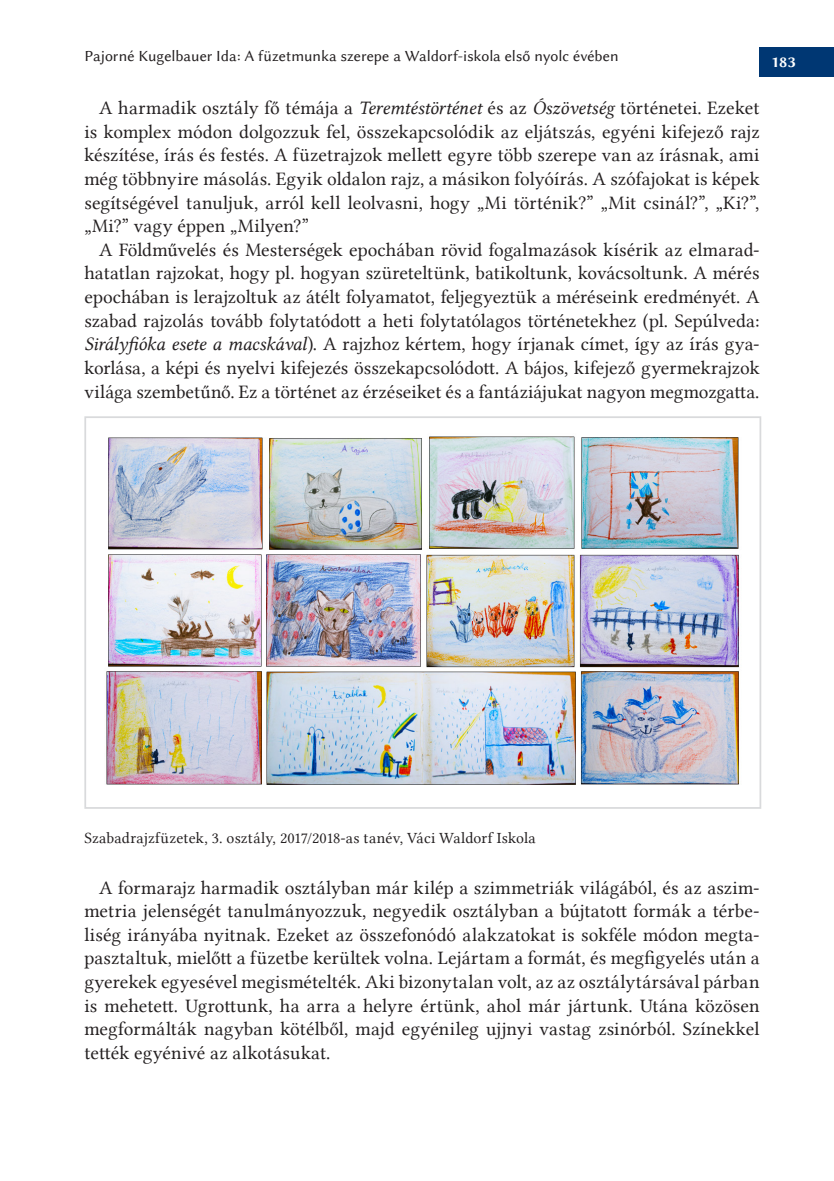
<style>
.page{position:relative;width:834px;height:1181px;background:#fff}
.page>*{position:absolute;margin:0;border:0;box-sizing:border-box;transform-origin:0 0}
.alap_fölé{font:19.25px/23.6px "Lin Libertine";letter-spacing:.005em;color:#231f20;text-align:justify}
.alap{font:19.25px/23.6px "Lin Libertine";letter-spacing:-.005em;color:#231f20;text-align:justify}
.t1{font:15.75px "Lin Biolinum";color:#231f20}
.Ábra_cím{font:15.75px "Lin Libertine";letter-spacing:.015em;color:#231f20}
.t2{font:15.75px "Lin Biolinum B";color:#fff}
.s1{font-family:"Lin Libertine I"}
</style>
<div class="page">
<div style="left:759px;top:47px;width:74px;height:29px;background:#003773"></div>
<img style="left:106px;top:436px;width:633px;height:349px">
<div style="left:84px;top:416px;width:677px;height:393px;border:2px solid #d9dadc"></div>
<p class="t1" style="left:84px;top:47px;width:535px">Pajorné Kugelbauer Ida: A füzetmunka szerepe a Waldorf-iskola első nyolc évében</p>
<p class="t2" style="left:771px;top:51px;width:26px">183</p>
<p class="alap_fölé" style="left:84px;top:96px;width:676px;text-indent:15px">A harmadik osztály fő témája a <span class="s1">Teremtéstörténet</span> és az <span class="s1">Ószövetség</span> történetei. Ezeket is komplex módon dolgozzuk fel, összekapcsolódik az eljátszás, egyéni kifejező rajz készítése, írás és festés. A füzetrajzok mellett egyre több szerepe van az írásnak, ami még többnyire másolás. Egyik oldalon rajz, a másikon folyóírás. A szófajokat is képek segítségével tanuljuk, arról kell leolvasni, hogy „Mi történik?” „Mit csinál?”, „Ki?”, „Mi?” vagy éppen „Milyen?”</p>
<p class="alap" style="left:84px;top:238px;width:676px;text-indent:15px">A Földművelés és Mesterségek epochában rövid fogalmazások kísérik az elmarad&shy;hatatlan rajzokat, hogy pl. hogyan szüreteltünk, batikoltunk, kovácsoltunk. A mérés epochában is lerajzoltuk az átélt folyamatot, feljegyeztük a méréseink eredményét. A szabad rajzolás tovább folytatódott a heti folytatólagos történetekhez (pl. Sepúlveda:<br><span class="s1">Sirályfióka esete a macskával</span>). A rajzhoz kértem, hogy írjanak címet, így az írás gya&shy;korlása, a képi és nyelvi kifejezés összekapcsolódott. A bájos, kifejező gyermekrajzok világa szembetűnő. Ez a történet az érzéseiket és a fantáziájukat nagyon megmozgatta.</p>
<p class="Ábra_cím" style="left:84px;top:828px;width:453px">Szabadrajzfüzetek, 3. osztály, 2017/2018-as tanév, Váci Waldorf Iskola</p>
<p class="alap_fölé" style="left:84px;top:875px;width:676px;text-indent:15px">A formarajz harmadik osztályban már kilép a szimmetriák világából, és az aszim&shy;metria jelenségét tanulmányozzuk, negyedik osztályban a bújtatott formák a térbe&shy;liség irányába nyitnak. Ezeket az összefonódó alakzatokat is sokféle módon megta&shy;pasztaltuk, mielőtt a füzetbe kerültek volna. Lejártam a formát, és megfigyelés után a gyerekek egyesével megismételték. Aki bizonytalan volt, az az osztálytársával párban is mehetett. Ugrottunk, ha arra a helyre értünk, ahol már jártunk. Utána közösen megformálták nagyban kötélből, majd egyénileg ujjnyi vastag zsinórból. Színekkel tették egyénivé az alkotásukat.</p>
</div>
